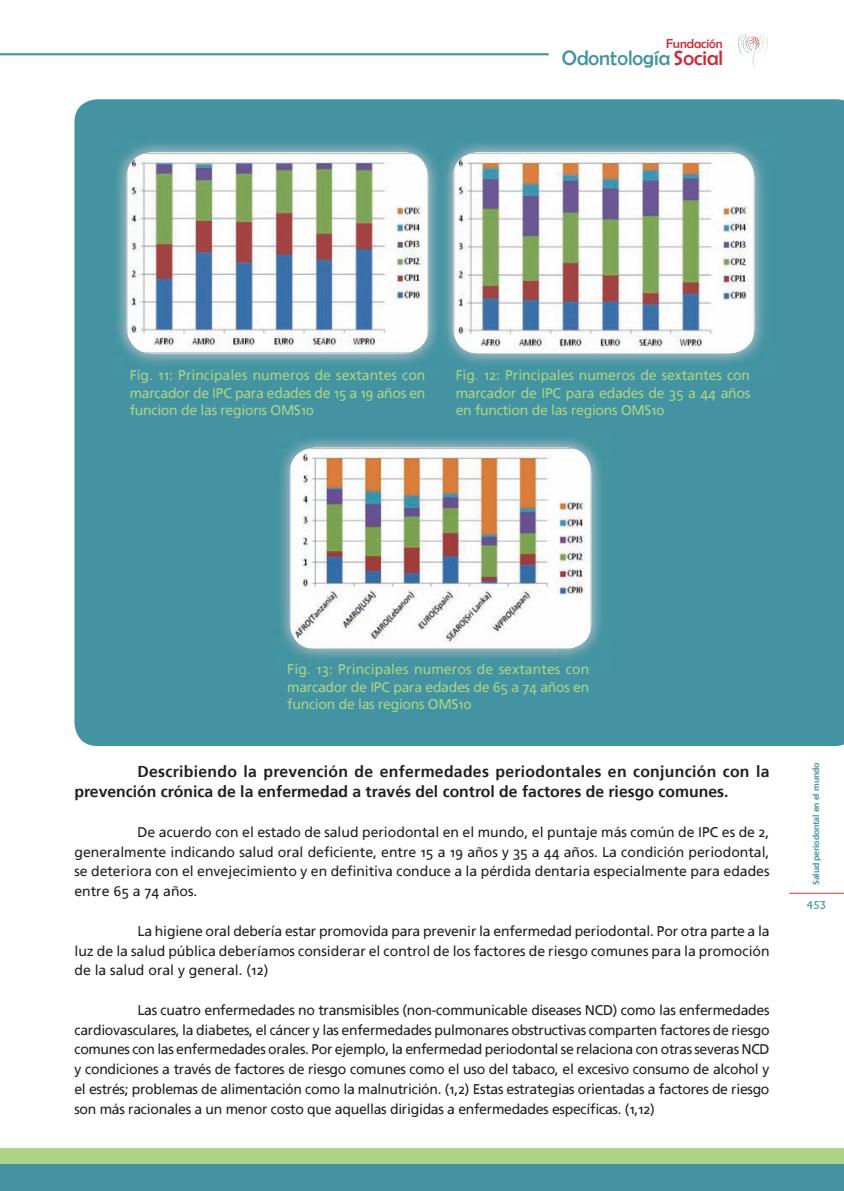
<style>
.page{position:relative;width:844px;height:1191px;background:#fff}
.page>*{position:absolute;margin:0;border:0;box-sizing:border-box;transform-origin:0 0}
.t1{font:20.82px "Berlin Sans FB";color:#4393a2}
.t2{font:700 15.75px/19.8px "Frutiger LT Std";color:#231f20}
.t3{font:14px/19.8px "Frutiger Linotype";color:#231f20;text-align:justify}
.t4{font:14px/17.5px "Frutiger Linotype";letter-spacing:-.02em;color:#abd486;text-align:justify}
.t5{font:12.95px "Berlin Sans FB";color:#d32533}
.t6{font:10.5px "Flareserif 821 BT";color:#4393a2}
.t7{font:700 8.75px "Frutiger LT Std";letter-spacing:-.02em;color:#4393a2}
.s1{color:#d32533}
</style>
<div class="page">
<hr style="left:789px;top:893px;width:54px;height:1px;background:#d43735">
<div style="left:0;top:1148px;width:843px;height:43px;background:#abd486"></div>
<div style="left:0;top:1164px;width:843px;height:27px;background:#4393a2"></div>
<svg style="left:737px;top:34px;width:30px;height:35px"></svg>
<hr style="left:0;top:53px;width:548px;height:2px;background:#4393a2">
<div style="left:74px;top:99px;width:769px;height:647px;background:#4393a2"></div>
<img style="left:275px;top:433px;width:336px;height:237px">
<img style="left:290px;top:448px;width:301px;height:201px">
<img style="left:112px;top:138px;width:326px;height:237px">
<img style="left:127px;top:152px;width:301px;height:201px">
<img style="left:448px;top:138px;width:326px;height:237px">
<img style="left:438px;top:138px;width:10px;height:237px">
<img style="left:453px;top:152px;width:301px;height:201px">
<p class="t5" style="left:665px;top:37px;width:58px">Fundación</p>
<h1 class="t1" style="left:561px;top:46px;width:163px">Odontología <span class="s1">Social</span></h1>
<p class="t4" style="left:130px;top:366px;width:297px">Fig. 11: Principales numeros de sextantes con marcador de IPC para edades de 15 a 19 años en funcion de las regions OMS10</p>
<p class="t4" style="left:455px;top:366px;width:296px">Fig. 12: Principales numeros de sextantes con marcador de IPC para edades de 35 a 44 años en function de las regions OMS10</p>
<p class="t4" style="left:287px;top:660px;width:303px">Fig. 13: Principales numeros de sextantes con marcador de IPC para edades de 65 a 74 años en funcion de las regions OMS10</p>
<p class="t2" style="left:74px;top:762px;width:696px;text-indent:63px">Describiendo la prevención de enfermedades periodontales en conjunción con la prevención crónica de la enfermedad a través del control de factores de riesgo comunes.</p>
<p class="t3" style="left:74px;top:822px;width:696px;text-indent:63px">De acuerdo con el estado de salud periodontal en el mundo, el puntaje más común de IPC es de 2, generalmente indicando salud oral deficiente, entre 15 a 19 años y 35 a 44 años. La condición periodontal, se deteriora con el envejecimiento y en definitiva conduce a la pérdida dentaria especialmente para edades entre 65 a 74 años.</p>
<p class="t3" style="left:74px;top:921px;width:696px;text-indent:63px">La higiene oral debería estar promovida para prevenir la enfermedad periodontal. Por otra parte a la luz de la salud pública deberíamos considerar el control de los factores de riesgo comunes para la promoción de la salud oral y general. (12)</p>
<p class="t3" style="left:74px;top:1000px;width:696px;text-indent:63px">Las cuatro enfermedades no transmisibles (non-communicable diseases NCD) como las enfermedades cardiovasculares, la diabetes, el cáncer y las enfermedades pulmonares obstructivas comparten factores de riesgo comunes con las enfermedades orales. Por ejemplo, la enfermedad periodontal se relaciona con otras severas NCD y condiciones a través de factores de riesgo comunes como el uso del tabaco, el excesivo consumo de alcohol y el estrés; problemas de alimentación como la malnutrición. (1,2) Estas estrategias orientadas a factores de riesgo son más racionales a un menor costo que aquellas dirigidas a enfermedades específicas. (1,12)</p>
<p class="t7" style="left:810px;top:885px;width:124px;rotate:-90deg">Salud periodontal en el mundo</p>
<p class="t6" style="left:806px;top:898px;width:21px">453</p>
</div>
